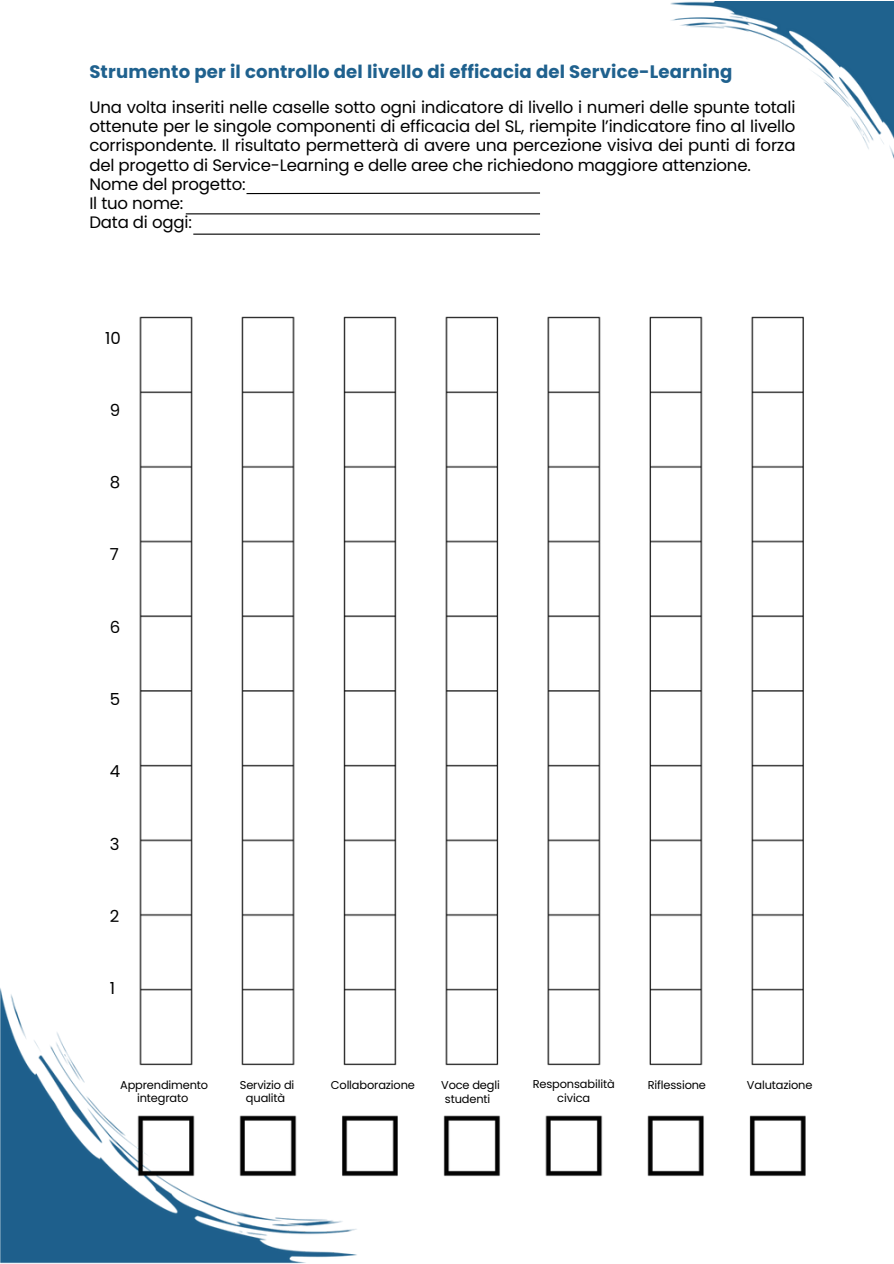
<style>
.page{position:relative;width:894px;height:1264px;background:#fff}
.page>*{position:absolute;margin:0;border:0;box-sizing:border-box;transform-origin:0 0}
.t1{font:700 18px "Poppins";letter-spacing:.01em;color:#1f618e}
.t2{font:16.5px/19.2px "Poppins";letter-spacing:-.01em;color:#000}
.t3{font:11.4px/13.5px "Poppins";letter-spacing:-.01em;color:#000;text-align:center}
</style>
<div class="page">
<img style="left:0;top:316px;width:806px;height:947px">
<img style="left:670px;top:1px;width:223px;height:155px">
<svg style="left:246px;top:192px;width:294px;height:3px"></svg>
<hr style="left:186px;top:213px;width:354px;height:1px;background:#000">
<hr style="left:193px;top:233px;width:347px;height:2px;background:#000">
<h1 class="t1" style="left:89px;top:59px;width:644px">Strumento per il controllo del livello di efficacia del Service-Learning</h1>
<h2 class="t2" style="left:89px;top:98px;width:707px">Una volta inseriti nelle caselle sotto ogni indicatore di livello i numeri delle spunte totali ottenute per le singole componenti di efficacia del SL, riempite l’indicatore fino al livello corrispondente. Il risultato permetterà di avere una percezione visiva dei punti di forza del progetto di Service-Learning e delle aree che richiedono maggiore attenzione.<br>Nome del progetto:<br>Il tuo nome:<br>Data di oggi:</h2>
<p class="t2" style="left:105px;top:328px;width:17px">10</p>
<p class="t2" style="left:110px;top:400px;width:12px">9</p>
<p class="t2" style="left:110px;top:472px;width:12px">8</p>
<p class="t2" style="left:110px;top:545px;width:11px">7</p>
<p class="t2" style="left:110px;top:617px;width:12px">6</p>
<p class="t2" style="left:110px;top:689px;width:12px">5</p>
<p class="t2" style="left:110px;top:762px;width:12px">4</p>
<p class="t2" style="left:110px;top:834px;width:11px">3</p>
<p class="t2" style="left:110px;top:906px;width:11px">2</p>
<p class="t2" style="left:110px;top:978px;width:7px">1</p>
<p class="t3" style="left:120px;top:1077px;width:89px">Apprendimento integrato</p>
<p class="t3" style="left:240px;top:1077px;width:56px">Servizio di qualità</p>
<p class="t3" style="left:331px;top:1078px;width:86px">Collaborazione</p>
<p class="t3" style="left:532px;top:1077px;width:84px">Responsabilità civica</p>
<p class="t3" style="left:441px;top:1078px;width:60px">Voce degli</p>
<p class="t3" style="left:647px;top:1078px;width:60px">Riflessione</p>
<p class="t3" style="left:445px;top:1091px;width:47px">studenti</p>
<p class="t3" style="left:746px;top:1077px;width:67px">Valutazione</p>
</div>
